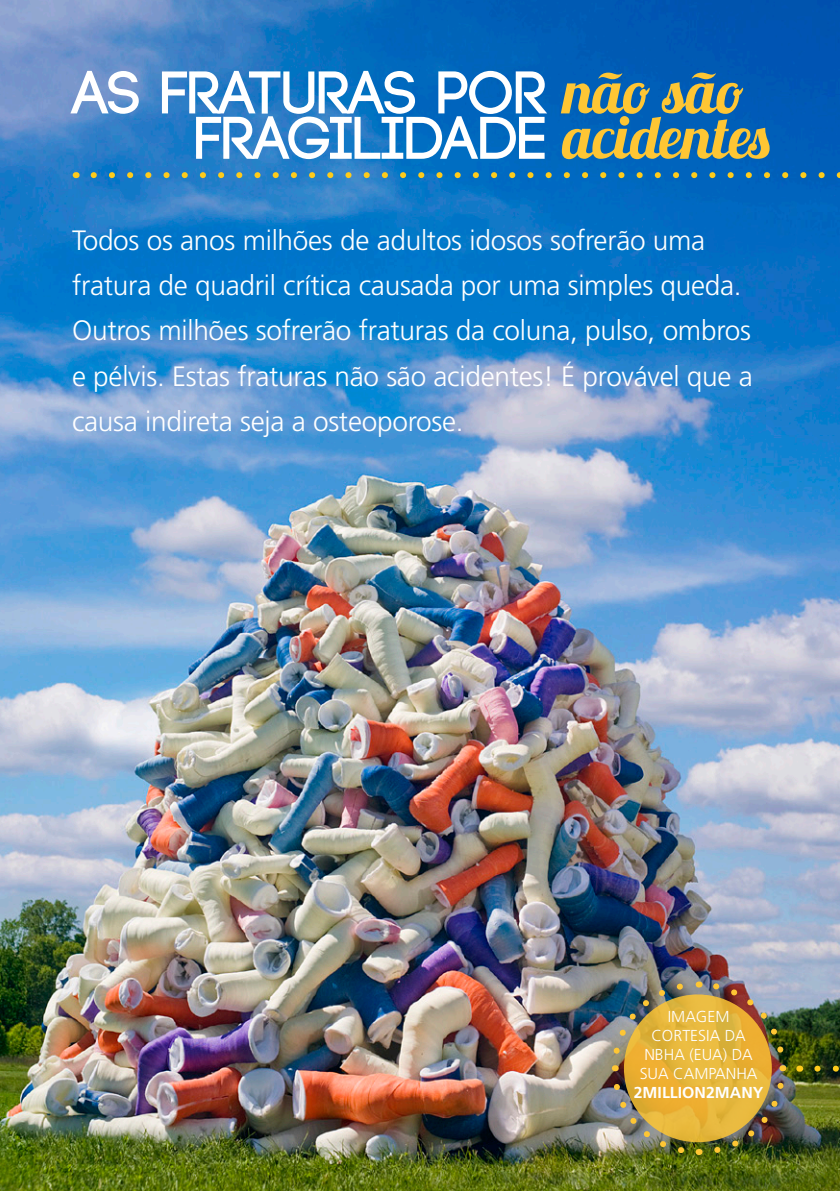
<style>
.page{position:relative;width:840px;height:1191px;background:#fff}
.page>*{position:absolute;margin:0;border:0;box-sizing:border-box;transform-origin:0 0}
.t1{font:700 60px/45.4px "Code";color:#fff}
.body{font:300 28px/45.4px "Frutiger LT Std";letter-spacing:-.01em;color:#fff}
.t2{font:300 15.8px/19px "Frutiger LT Std";color:#fff;text-align:center}
.s1{font-family:"Lobster 1.3";font-weight:400;color:#fec634}
.s2{font-weight:700}
</style>
<div class="page">
<img style="left:0;top:0;width:839px;height:1191px">
<svg style="left:94px;top:172px;width:746px;height:6px;background:#4c8797"></svg>
<svg style="left:817px;top:1065px;width:23px;height:6px"></svg>
<img style="left:709px;top:1065px;width:79px;height:92px">
<img style="left:698px;top:978px;width:89px;height:78px">
<img style="left:608px;top:979px;width:78px;height:92px">
<img style="left:609px;top:1079px;width:90px;height:79px">
<svg style="left:623px;top:994px;width:148px;height:148px;background:#e4b239"></svg>
<p class="t1" style="left:195px;top:72px;width:577px;text-indent:-122px">AS FRATURAS POR <span class="s1">não são<br></span>FRAGILIDADE <span class="s1">acidentes</span></p>
<p class="body" style="left:72px;top:218px;width:681px">Todos os anos milhões de adultos idosos sofrerão uma fratura de quadril crítica causada por uma simples queda.<br>Outros milhões sofrerão fraturas da coluna, pulso, ombros e pélvis. Estas fraturas não são acidentes! É provável que a causa indireta seja a osteoporose.</p>
<p class="t2" style="left:667px;top:1007px;width:63px">IMAGEM</p>
<p class="t2" style="left:633px;top:1026px;width:131px">CORTESIA DA<br>NBHA (EUA) DA<br>SUA CAMPANHA<br><span class="s2">2MILLION2MANY</span></p>
</div>
